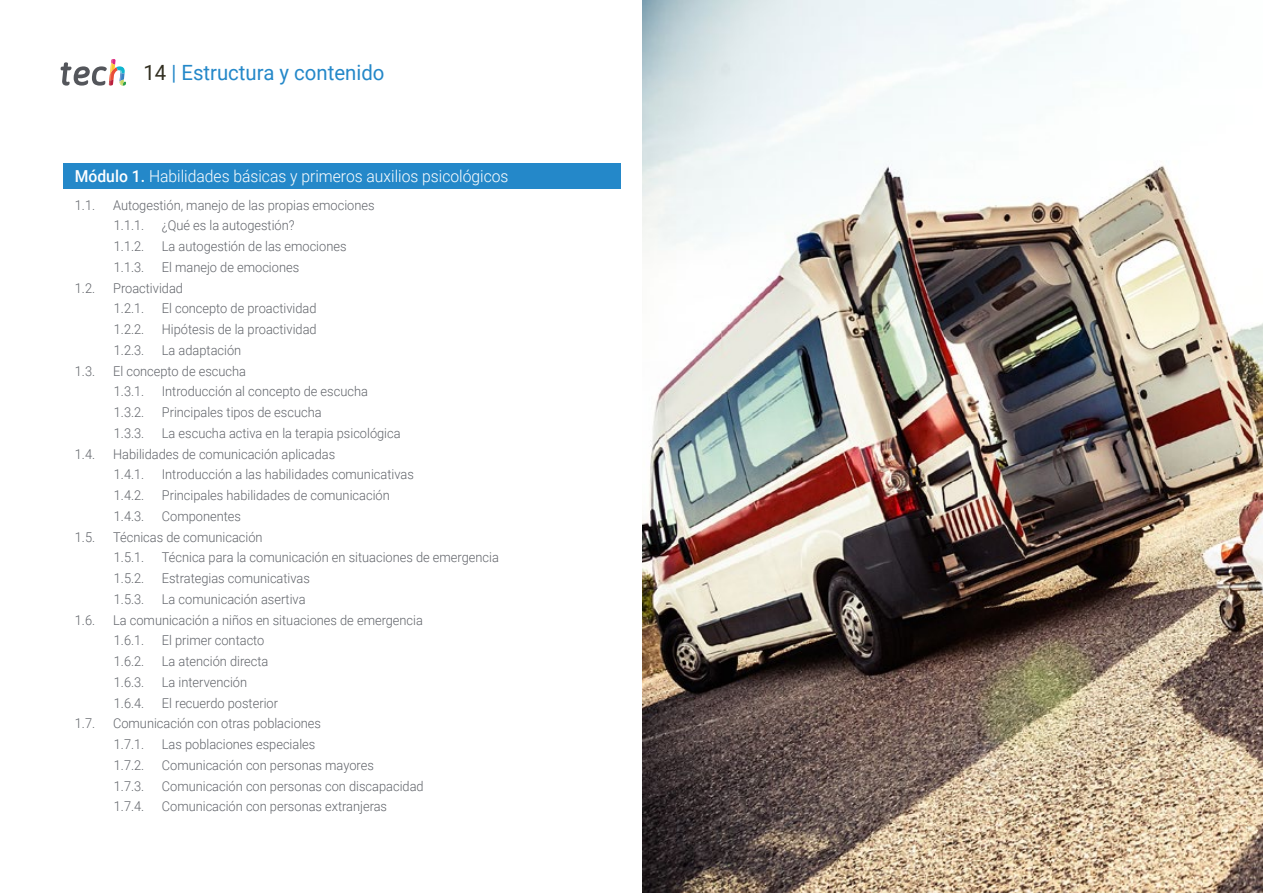
<style>
.page{position:relative;width:1263px;height:893px;background:#fff}
.page>*{position:absolute;margin:0;border:0;box-sizing:border-box;transform-origin:0 0}
.t1{font:21px "Roboto";color:#2488c9}
.t2{font:300 16.5px "Roboto";color:#fff;scale:.95 1}
.t3{font:300 13.5px/20.7px "Roboto";color:#61646a;scale:.95 1}
.s1{color:#312e20}
.s2{font-weight:500}
</style>
<div class="page">
<div style="left:64px;top:164px;width:557px;height:25px;background:#2488c9"></div>
<svg style="left:61px;top:59px;width:65px;height:27px"></svg>
<img style="left:642px;top:0;width:621px;height:893px">
<h1 class="t1" style="left:144px;top:57px;width:242px"><span class="s1">14</span> | Estructura y contenido</h1>
<p class="t2" style="left:75px;top:165px;width:458px"><span class="s2">Módulo 1.</span> Habilidades básicas y primeros auxilios psicológicos</p>
<p class="t3" style="left:75px;top:194px;width:23px">1.1.</p>
<p class="t3" style="left:113px;top:194px;width:277px">Autogestión, manejo de las propias emociones<br>1.1.1.</p>
<p class="t3" style="left:162px;top:215px;width:141px">¿Qué es la autogestión?</p>
<p class="t3" style="left:114px;top:235px;width:34px">1.1.2.</p>
<p class="t3" style="left:162px;top:235px;width:196px">La autogestión de las emociones</p>
<p class="t3" style="left:114px;top:256px;width:34px">1.1.3.</p>
<p class="t3" style="left:162px;top:256px;width:146px">El manejo de emociones</p>
<p class="t3" style="left:75px;top:277px;width:23px">1.2.</p>
<p class="t3" style="left:113px;top:277px;width:75px">Proactividad<br>1.2.1.</p>
<p class="t3" style="left:162px;top:298px;width:164px">El concepto de proactividad</p>
<p class="t3" style="left:114px;top:318px;width:34px">1.2.2.</p>
<p class="t3" style="left:162px;top:318px;width:164px">Hipótesis de la proactividad</p>
<p class="t3" style="left:114px;top:339px;width:34px">1.2.3.</p>
<p class="t3" style="left:162px;top:339px;width:85px">La adaptación</p>
<p class="t3" style="left:75px;top:360px;width:23px">1.3.</p>
<p class="t3" style="left:113px;top:360px;width:141px">El concepto de escucha<br>1.3.1.</p>
<p class="t3" style="left:162px;top:381px;width:218px">Introducción al concepto de escucha</p>
<p class="t3" style="left:114px;top:401px;width:34px">1.3.2.</p>
<p class="t3" style="left:162px;top:401px;width:170px">Principales tipos de escucha</p>
<p class="t3" style="left:114px;top:422px;width:34px">1.3.3.</p>
<p class="t3" style="left:162px;top:422px;width:253px">La escucha activa en la terapia psicológica</p>
<p class="t3" style="left:75px;top:443px;width:23px">1.4.</p>
<p class="t3" style="left:113px;top:443px;width:235px">Habilidades de comunicación aplicadas<br>1.4.1.</p>
<p class="t3" style="left:162px;top:464px;width:267px">Introducción a las habilidades comunicativas</p>
<p class="t3" style="left:114px;top:484px;width:34px">1.4.2.</p>
<p class="t3" style="left:162px;top:484px;width:241px">Principales habilidades de comunicación</p>
<p class="t3" style="left:114px;top:505px;width:34px">1.4.3.</p>
<p class="t3" style="left:162px;top:505px;width:85px">Componentes</p>
<p class="t3" style="left:75px;top:526px;width:23px">1.5.</p>
<p class="t3" style="left:113px;top:526px;width:159px">Técnicas de comunicación<br>1.5.1.</p>
<p class="t3" style="left:162px;top:547px;width:356px">Técnica para la comunicación en situaciones de emergencia</p>
<p class="t3" style="left:114px;top:567px;width:34px">1.5.2.</p>
<p class="t3" style="left:162px;top:567px;width:157px">Estrategias comunicativas</p>
<p class="t3" style="left:114px;top:588px;width:34px">1.5.3.</p>
<p class="t3" style="left:162px;top:588px;width:153px">La comunicación asertiva</p>
<p class="t3" style="left:75px;top:609px;width:23px">1.6.</p>
<p class="t3" style="left:113px;top:609px;width:328px">La comunicación a niños en situaciones de emergencia<br>1.6.1.</p>
<p class="t3" style="left:162px;top:630px;width:110px">El primer contacto</p>
<p class="t3" style="left:114px;top:650px;width:34px">1.6.2.</p>
<p class="t3" style="left:162px;top:650px;width:114px">La atención directa</p>
<p class="t3" style="left:114px;top:671px;width:34px">1.6.3.</p>
<p class="t3" style="left:162px;top:671px;width:91px">La intervención</p>
<p class="t3" style="left:114px;top:692px;width:34px">1.6.4.</p>
<p class="t3" style="left:162px;top:692px;width:124px">El recuerdo posterior</p>
<p class="t3" style="left:75px;top:713px;width:23px">1.7.</p>
<p class="t3" style="left:113px;top:713px;width:220px">Comunicación con otras poblaciones<br>1.7.1.</p>
<p class="t3" style="left:162px;top:733px;width:163px">Las poblaciones especiales</p>
<p class="t3" style="left:114px;top:754px;width:34px">1.7.2.</p>
<p class="t3" style="left:162px;top:754px;width:225px">Comunicación con personas mayores</p>
<p class="t3" style="left:114px;top:775px;width:34px">1.7.3.</p>
<p class="t3" style="left:162px;top:775px;width:277px">Comunicación con personas con discapacidad</p>
<p class="t3" style="left:114px;top:796px;width:34px">1.7.4.</p>
<p class="t3" style="left:162px;top:796px;width:239px">Comunicación con personas extranjeras</p>
</div>
